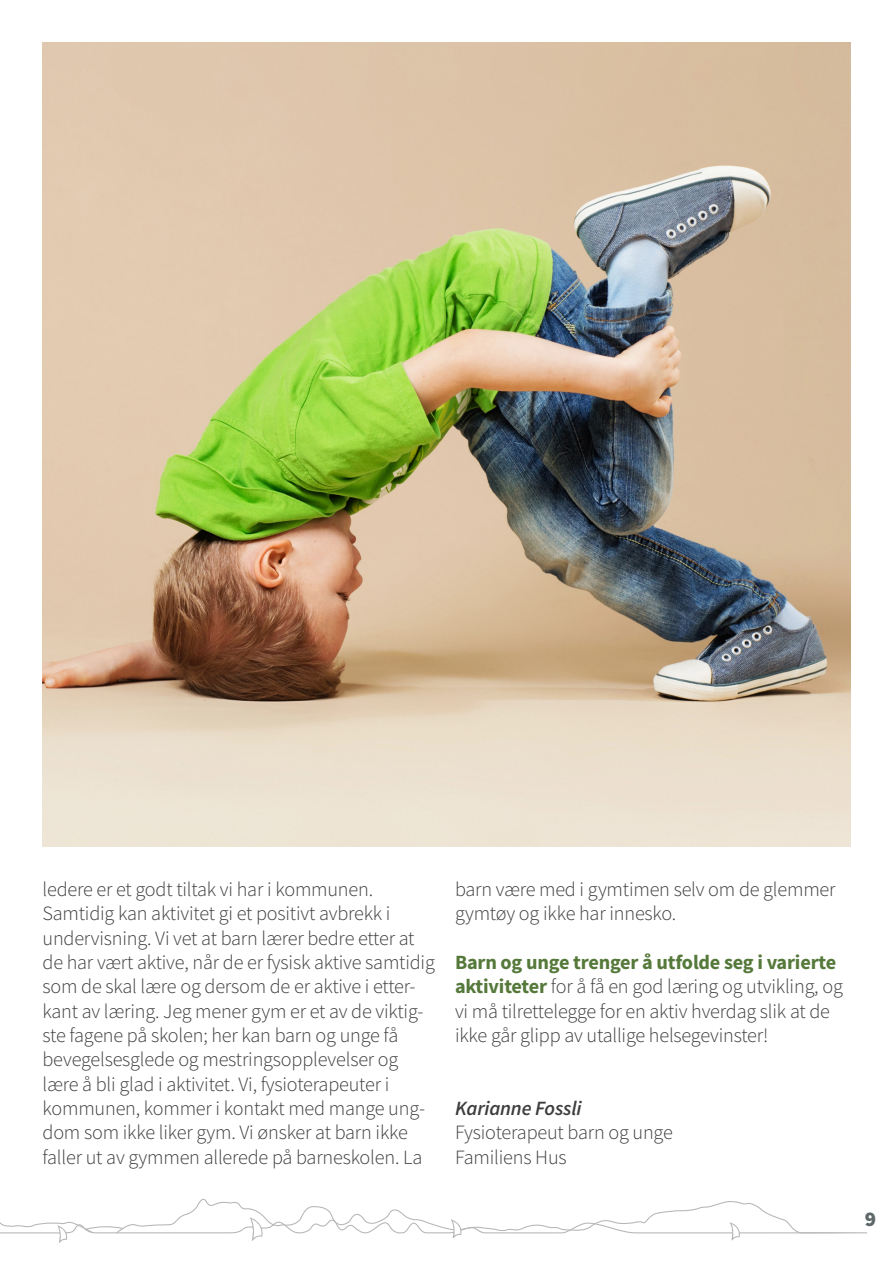
<style>
.page{position:relative;width:893px;height:1263px;background:#fff}
.page>*{position:absolute;margin:0;border:0;box-sizing:border-box;transform-origin:0 0}
.t1{font:900 21px "Source Sans Pro";color:#5e6769}
.t2{font:300 20.25px/24.3px "Source Sans Pro";letter-spacing:-.01em;color:#3e3e3f}
.t3{font:italic 600 20.25px "Source Sans Pro";letter-spacing:-.01em;color:#3e3e3f}
.s1{font-weight:700;color:#55793a}
</style>
<div class="page">
<svg style="left:0;top:1199px;width:867px;height:44px"></svg>
<img style="left:43px;top:43px;width:807px;height:803px">
<p class="t2" style="left:43px;top:877px;width:332px">ledere er et godt tiltak vi har i kommunen.</p>
<p class="t2" style="left:43px;top:902px;width:394px">Samtidig kan aktivitet gi et positivt avbrekk i undervisning. Vi vet at barn lærer bedre etter at de har vært aktive, når de er fysisk aktive samtidig som de skal lære og dersom de er aktive i etter&shy;kant av læring. Jeg mener gym er et av de viktig&shy;ste fagene på skolen; her kan barn og unge få</p>
<p class="t2" style="left:43px;top:1047px;width:384px">bevegelsesglede og mestringsopplevelser og lære å bli glad i aktivitet. Vi, fysioterapeuter i kommunen, kommer i kontakt med mange ung&shy;dom som ikke liker gym. Vi ønsker at barn ikke faller ut av gymmen allerede på barneskolen. La</p>
<p class="t2" style="left:455px;top:877px;width:382px">barn være med i gymtimen selv om de glemmer gymtøy og ikke har innesko.</p>
<p class="t2" style="left:455px;top:950px;width:389px"><span class="s1">Barn og unge trenger å utfolde seg i varierte aktiviteter</span> for å få en god læring og utvikling, og vi må tilrettelegge for en aktiv hverdag slik at de ikke går glipp av utallige helsegevinster!</p>
<p class="t3" style="left:455px;top:1095px;width:128px">Karianne Fossli</p>
<p class="t2" style="left:455px;top:1120px;width:219px">Fysioterapeut barn og unge</p>
<p class="t2" style="left:455px;top:1145px;width:113px">Familiens Hus</p>
<p class="t1" style="left:865px;top:1204px;width:13px">9</p>
</div>
